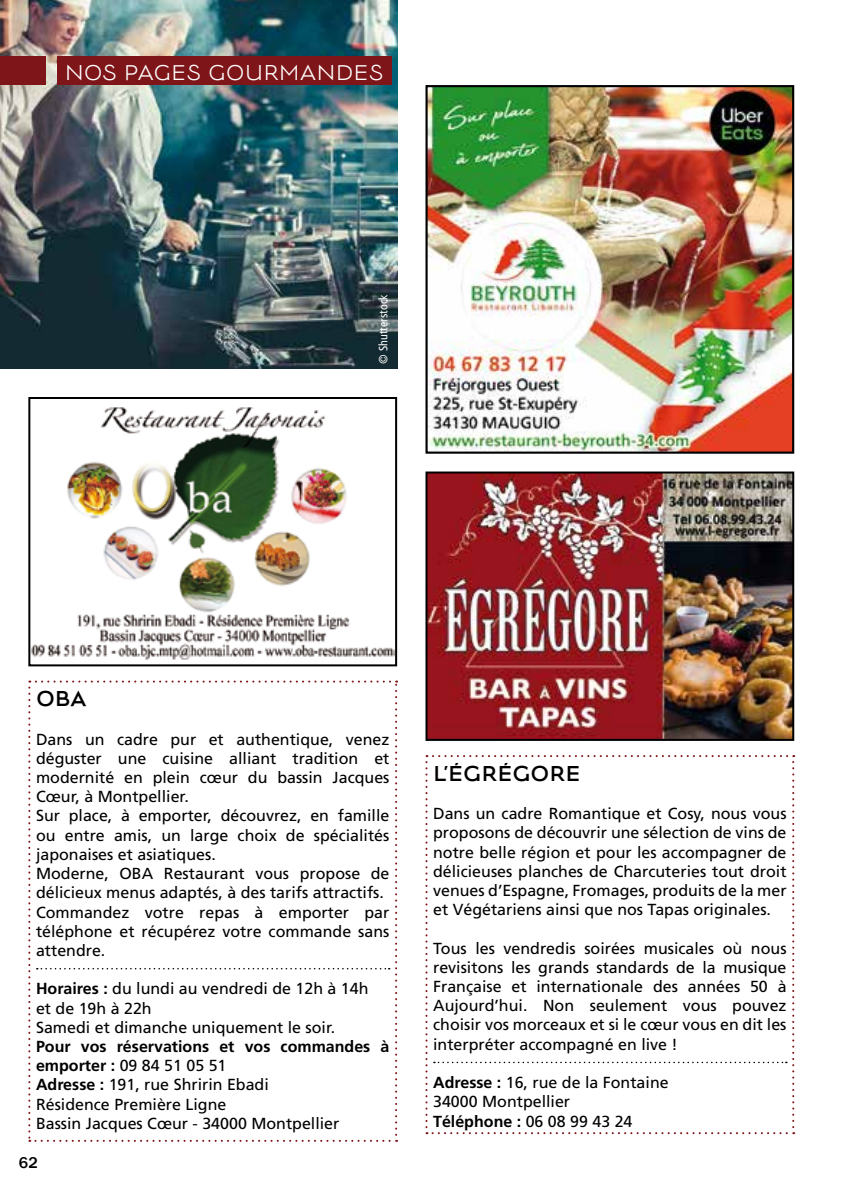
<style>
.page{position:relative;width:851px;height:1191px;background:#fff}
.page>*{position:absolute;margin:0;border:0;box-sizing:border-box;transform-origin:0 0}
.t1{font:24px "Lucien";color:#fff}
.t2{font:24px "Lucien";color:#000}
.t3{font:16px/19.2px "Frutiger";color:#000}
.t4{font:500 16px "Franklin Gothic";color:#000}
.t5{font:condensed 12px "Frutiger";color:#fff}
.s1{font-weight:700}
</style>
<div class="page">
<img style="left:0;top:0;width:397px;height:368px">
<img style="left:31px;top:407px;width:363px;height:253px">
<div style="left:28px;top:397px;width:369px;height:269px;border:2px solid #000"></div>
<svg style="left:28px;top:680px;width:369px;height:461px"></svg>
<img style="left:428px;top:474px;width:363px;height:264px">
<div style="left:425px;top:471px;width:369px;height:270px;border:2px solid #000"></div>
<svg style="left:425px;top:755px;width:369px;height:379px"></svg>
<div style="left:57px;top:57px;width:334px;height:28px;background:#7e1518"></div>
<div style="left:0;top:57px;width:45px;height:28px;background:#7e1518"></div>
<img style="left:428px;top:88px;width:363px;height:363px">
<div style="left:425px;top:85px;width:369px;height:369px;border:2px solid #000"></div>
<h1 class="t1" style="left:65px;top:62px;width:320px">NOS PAGES GOURMANDES</h1>
<p class="t5" style="left:376px;top:363px;width:71px;rotate:-90deg">© Shutterstock</p>
<h1 class="t2" style="left:36px;top:688px;width:52px">OBA</h1>
<p class="t3" style="left:36px;top:729px;width:355px">Dans un cadre pur et authentique, venez déguster une cuisine alliant tradition et modernité en plein cœur du bassin Jacques Cœur, à Montpellier.<br>Sur place, à emporter, découvrez, en famille ou entre amis, un large choix de spécialités japonaises et asiatiques.<br>Moderne, OBA Restaurant vous propose de délicieux menus adaptés, à des tarifs attractifs.<br>Commandez votre repas à emporter par téléphone et récupérez votre commande sans attendre.</p>
<p class="t3" style="left:36px;top:979px;width:334px"><span class="s1">Horaires :</span> du lundi au vendredi de 12h à 14h et de 19h à 22h<br>Samedi et dimanche uniquement le soir.</p>
<p class="t3" style="left:36px;top:1037px;width:355px"><span class="s1">Pour vos réservations et vos commandes à emporter :</span> 09 84 51 05 51<br><span class="s1">Adresse :</span> 191, rue Shririn Ebadi<br>Résidence Première Ligne<br>Bassin Jacques Cœur - 34000 Montpellier</p>
<p class="t4" style="left:19px;top:1153px;width:20px">62</p>
<h1 class="t2" style="left:433px;top:762px;width:149px">L’ÉGRÉGORE</h1>
<p class="t3" style="left:433px;top:804px;width:355px;text-align:justify">Dans un cadre Romantique et Cosy, nous vous proposons de découvrir une sélection de vins de notre belle région et pour les accompagner de délicieuses planches de Charcuteries tout droit venues d’Espagne, Fromages, produits de la mer et Végétariens ainsi que nos Tapas originales.</p>
<p class="t3" style="left:433px;top:938px;width:355px;text-align:justify">Tous les vendredis soirées musicales où nous revisitons les grands standards de la musique Française et internationale des années 50 à Aujourd’hui. Non seulement vous pouvez choisir vos morceaux et si le cœur vous en dit les interpréter accompagné en live !</p>
<p class="t3" style="left:433px;top:1073px;width:237px"><span class="s1">Adresse :</span> 16, rue de la Fontaine<br>34000 Montpellier<br><span class="s1">Téléphone :</span> 06 08 99 43 24</p>
</div>
